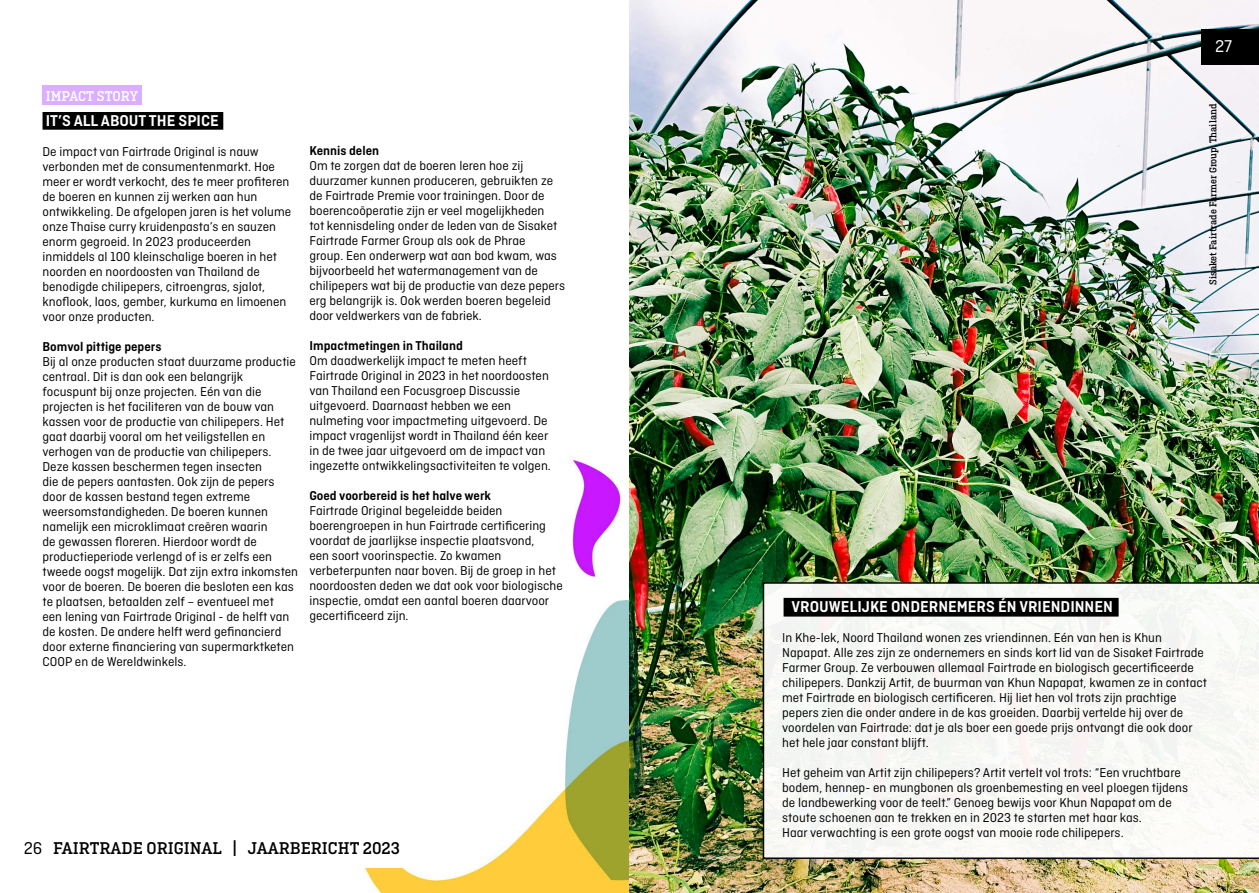
<style>
.page{position:relative;width:1259px;height:893px;background:#fff}
.page>*{position:absolute;margin:0;border:0;box-sizing:border-box;transform-origin:0 0}
.t1{font:500 18px "Ciutadella Slab";color:#000}
.t2{font:18px "Ciutadella";color:#fff}
.t3{font:600 16.5px "Ciutadella";color:#fff}
.t4{font:500 15px "Ciutadella Slab";color:#fff}
.t5{font:13.5px/15px "Ciutadella";color:#000}
.t6{font:600 13.5px "Ciutadella";color:#000}
.t7{font:500 10.5px "Ciutadella Slab";color:#000}
.s1{font-family:"Ciutadella";font-weight:400}
</style>
<div class="page">
<img style="left:365px;top:456px;width:264px;height:437px">
<img style="left:629px;top:0;width:630px;height:893px">
<div style="left:43px;top:113px;width:179px;height:16px;background:#000"></div>
<div style="left:43px;top:112px;width:180px;height:18px;border:2px solid #000"></div>
<div style="left:43px;top:85px;width:99px;height:20px;background:#dbaeff"></div>
<div style="left:762px;top:582px;width:497px;height:277px;background:#f8f8f5"></div>
<div style="left:784px;top:599px;width:334px;height:17px;background:#000"></div>
<div style="left:783px;top:598px;width:335px;height:19px;border:2px solid #000"></div>
<div style="left:0;top:832px;width:413px;height:35px;background:#fff"></div>
<div style="left:1201px;top:29px;width:58px;height:35px;background:#000"></div>
<p class="t4" style="left:46px;top:87px;width:94px">IMPACT STORY</p>
<p class="t3" style="left:46px;top:111px;width:175px">IT’S ALL ABOUT THE SPICE</p>
<p class="t5" style="left:43px;top:144px;width:250px">De impact van Fairtrade Original is nauw verbonden met de consumentenmarkt. Hoe meer er wordt verkocht, des te meer profiteren de boeren en kunnen zij werken aan hun ontwikkeling. De afgelopen jaren is het volume onze Thaise curry kruidenpasta’s en sauzen enorm gegroeid. In 2023 produceerden inmiddels al 100 kleinschalige boeren in het noorden en noordoosten van Thailand de benodigde chilipepers, citroengras, sjalot, knoflook, laos, gember, kurkuma en limoenen voor onze producten.</p>
<p class="t6" style="left:43px;top:339px;width:120px">Bomvol pittige pepers</p>
<p class="t5" style="left:43px;top:354px;width:257px">Bij al onze producten staat duurzame productie centraal. Dit is dan ook een belangrijk focuspunt bij onze projecten. Eén van die projecten is het faciliteren van de bouw van kassen voor de productie van chilipepers. Het gaat daarbij vooral om het veiligstellen en verhogen van de productie van chilipepers.<br>Deze kassen beschermen tegen insecten<br>die de pepers aantasten. Ook zijn de pepers door de kassen bestand tegen extreme weersomstandigheden. De boeren kunnen namelijk een microklimaat creëren waarin<br>de gewassen floreren. Hierdoor wordt de productieperiode verlengd of is er zelfs een tweede oogst mogelijk. Dat zijn extra inkomsten voor de boeren. De boeren die besloten een kas te plaatsen, betaalden zelf – eventueel met<br>een lening van Fairtrade Original - de helft van de kosten. De andere helft werd gefinancierd door externe financiering van supermarktketen COOP en de Wereldwinkels.</p>
<p class="t6" style="left:309px;top:143px;width:71px">Kennis delen</p>
<p class="t5" style="left:309px;top:158px;width:257px">Om te zorgen dat de boeren leren hoe zij duurzamer kunnen produceren, gebruikten ze de Fairtrade Premie voor trainingen. Door de boerencoöperatie zijn er veel mogelijkheden<br>tot kennisdeling onder de leden van de Sisaket Fairtrade Farmer Group als ook de Phrae<br>group. Een onderwerp wat aan bod kwam, was bijvoorbeeld het watermanagement van de chilipepers wat bij de productie van deze pepers erg belangrijk is. Ook werden boeren begeleid door veldwerkers van de fabriek.</p>
<p class="t6" style="left:309px;top:338px;width:155px">Impactmetingen in Thailand</p>
<p class="t5" style="left:309px;top:353px;width:243px">Om daadwerkelijk impact te meten heeft Fairtrade Original in 2023 in het noordoosten van Thailand een Focusgroep Discussie uitgevoerd. Daarnaast hebben we een nulmeting voor impactmeting uitgevoerd. De impact vragenlijst wordt in Thailand één keer in de twee jaar uitgevoerd om de impact van ingezette ontwikkelingsactiviteiten te volgen.</p>
<p class="t6" style="left:309px;top:488px;width:183px">Goed voorbereid is het halve werk</p>
<p class="t5" style="left:309px;top:503px;width:255px">Fairtrade Original begeleidde beiden boerengroepen in hun Fairtrade certificering voordat de jaarlijkse inspectie plaatsvond,<br>een soort voorinspectie. Zo kwamen verbeterpunten naar boven. Bij de groep in het noordoosten deden we dat ook voor biologische inspectie, omdat een aantal boeren daarvoor gecertificeerd zijn.</p>
<h1 class="t1" style="left:24px;top:838px;width:378px"><span class="s1">26</span> FAIRTRADE ORIGINAL | JAARBERICHT 2023</h1>
<h1 class="t2" style="left:1215px;top:37px;width:19px">27</h1>
<p class="t7" style="left:1207px;top:285px;width:183px;rotate:-90deg">Sisaket Fairtrade Farmer Group, Thailand</p>
<p class="t3" style="left:791px;top:597px;width:323px">VROUWELIJKE ONDERNEMERS ÉN VRIENDINNEN</p>
<p class="t5" style="left:782px;top:630px;width:426px">In Khe-lek, Noord Thailand wonen zes vriendinnen. Eén van hen is Khun Napapat. Alle zes zijn ze ondernemers en sinds kort lid van de Sisaket Fairtrade Farmer Group. Ze verbouwen allemaal Fairtrade en biologisch gecertificeerde chilipepers. Dankzij Artit, de buurman van Khun Napapat, kwamen ze in contact met Fairtrade en biologisch certificeren. Hij liet hen vol trots zijn prachtige pepers zien die onder andere in de kas groeiden. Daarbij vertelde hij over de voordelen van Fairtrade: dat je als boer een goede prijs ontvangt die ook door het hele jaar constant blijft.</p>
<p class="t5" style="left:782px;top:765px;width:407px">Het geheim van Artit zijn chilipepers? Artit vertelt vol trots: “Een vruchtbare bodem, hennep- en mungbonen als groenbemesting en veel ploegen tijdens de landbewerking voor de teelt.” Genoeg bewijs voor Khun Napapat om de stoute schoenen aan te trekken en in 2023 te starten met haar kas.<br>Haar verwachting is een grote oogst van mooie rode chilipepers.</p>
</div>
